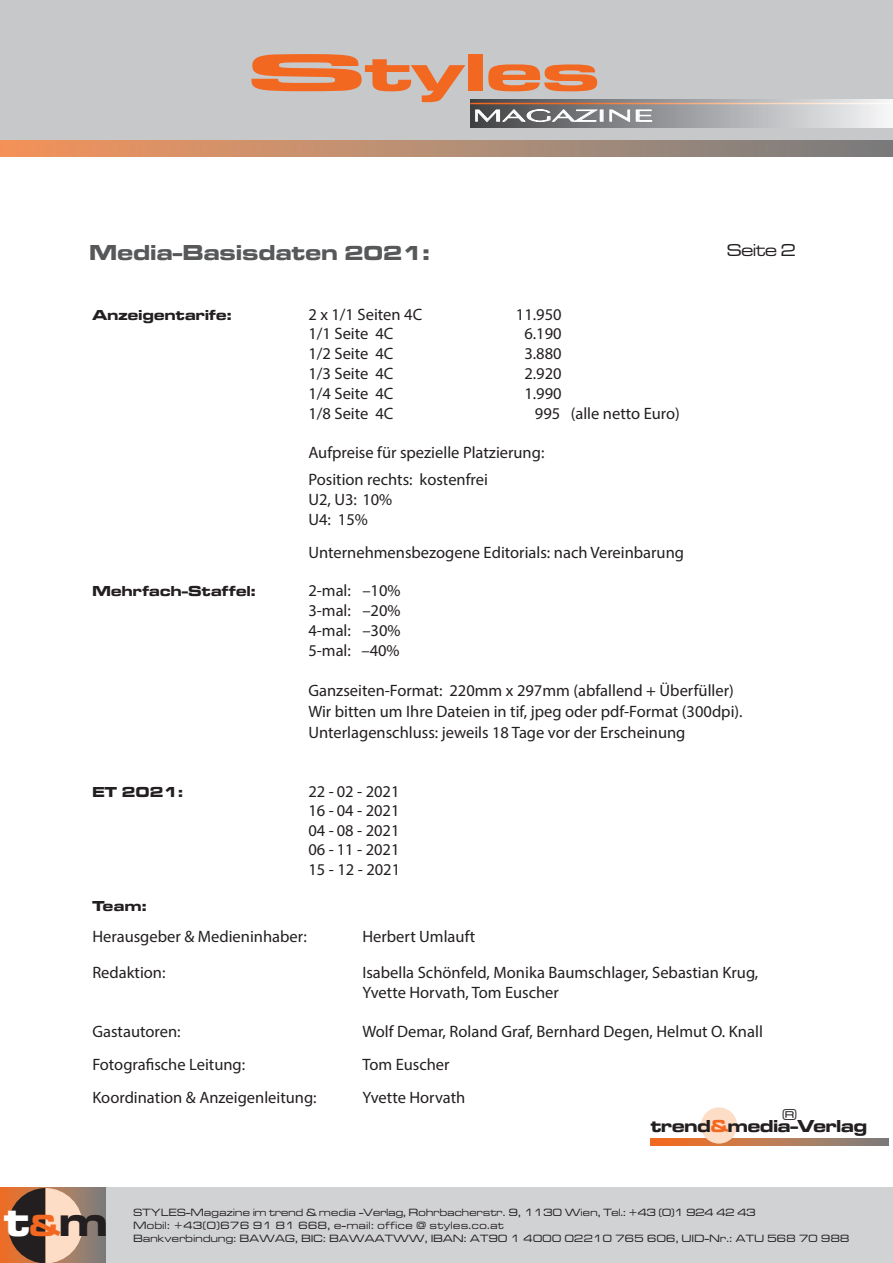
<style>
.page{position:relative;width:893px;height:1263px;background:#fff}
.page>*{position:absolute;margin:0;border:0;box-sizing:border-box;transform-origin:0 0}
.t1{font:54px "Microgramma D Bold Exte";color:#f36821;scale:2.5 1}
.t2{font:43.5px "Microgramma D Bold Exte";color:#fff}
.t3{font:22.5px "Microgramma D Bold Exte";letter-spacing:.02em;color:#57585a}
.t4{font:19.2px "Pig Nose Typ";color:#fff;scale:1.44 1}
.t5{font:18px "Microgramma D Bold Exte";color:#231f20}
.t6{font:18px "Microgramma D Medi Exte";letter-spacing:-.01em;color:#231f20}
.t7{font:16.5px/19.5px "Myriad Pro";color:#231f20}
.t8{font:16.5px "Microgramma D Medi Exte";color:#231f20}
.t9{font:15px "Microgramma D Bold Exte";letter-spacing:.02em;color:#231f20}
.t10{font:10.95px/13.2px "Microgramma D Medi Exte";letter-spacing:.035em;color:#231f20}
.s1{font-size:21px}
.s2{color:#f36821}
.s3{font-size:31.5px;color:#f36821}
.s4{color:#231f20}
</style>
<div class="page">
<div style="left:0;top:0;width:893px;height:142px;background:#c7c8ca"></div>
<div style="left:0;top:140px;width:893px;height:17px;background:linear-gradient(to right,#f39760,#788083)"></div>
<div style="left:0;top:1187px;width:893px;height:76px;background:#d1d2d4"></div>
<svg style="left:0;top:1187px;width:106px;height:76px;background:#a27860"></svg>
<svg style="left:8px;top:1188px;width:75px;height:75px;background:#9a7d6b"></svg>
<svg style="left:651px;top:1139px;width:238px;height:6px"></svg>
<div style="left:701px;top:1107px;width:36px;height:36px;background:#fdddc6;border-radius:50%"></div>
<div style="left:470px;top:99px;width:423px;height:29px;background:linear-gradient(to right,#424346,#f5f6f8)"></div>
<svg style="left:475px;top:109px;width:128px;height:13px;background:#8d8d8f"></svg>
<svg style="left:610px;top:110px;width:20px;height:12px"></svg>
<svg style="left:636px;top:110px;width:16px;height:12px"></svg>
<hr style="left:470px;top:103px;width:423px;height:1px;background:#fff">
<h1 class="t1" style="left:248px;top:36px;width:142px">Styles</h1>
<p class="t4" style="left:473px;top:104px;width:127px">MAGAZINE</p>
<h3 class="t3" style="left:90px;top:238px;width:342px">Media-Basisdaten <span class="s1">2021</span>:</h3>
<p class="t6" style="left:727px;top:239px;width:70px">Seite 2</p>
<p class="t9" style="left:92px;top:304px;width:141px">Anzeigentarife:</p>
<p class="t7" style="left:308px;top:304px;width:115px">2 x 1/1 Seiten 4C</p>
<p class="t7" style="left:516px;top:304px;width:47px">11.950</p>
<p class="t7" style="left:308px;top:324px;width:87px">1/1 Seite 4C</p>
<p class="t7" style="left:524px;top:324px;width:39px">6.190</p>
<p class="t7" style="left:308px;top:344px;width:87px">1/2 Seite 4C</p>
<p class="t7" style="left:524px;top:344px;width:39px">3.880</p>
<p class="t7" style="left:308px;top:363px;width:87px">1/3 Seite 4C</p>
<p class="t7" style="left:524px;top:363px;width:39px">2.920</p>
<p class="t7" style="left:308px;top:383px;width:87px">1/4 Seite 4C</p>
<p class="t7" style="left:524px;top:383px;width:39px">1.990</p>
<p class="t7" style="left:308px;top:403px;width:87px">1/8 Seite 4C</p>
<p class="t7" style="left:535px;top:403px;width:146px">995 (alle netto Euro)</p>
<p class="t7" style="left:308px;top:439px;width:237px;line-height:27.3px">Aufpreise für spezielle Platzierung:<br>Position rechts: kostenfrei</p>
<p class="t7" style="left:308px;top:490px;width:85px">U2, U3: 10%<br>U4: 15%</p>
<p class="t7" style="left:308px;top:543px;width:377px">Unternehmensbezogene Editorials: nach Vereinbarung</p>
<p class="t9" style="left:92px;top:581px;width:165px">Mehrfach-Staffel:</p>
<p class="t7" style="left:308px;top:580px;width:94px;text-align:justify">2-mal: –10% 3-mal: –20% 4-mal: –30% 5-mal: –40%</p>
<p class="t7" style="left:308px;top:680px;width:436px;line-height:21px">Ganzseiten-Format: 220mm x 297mm (abfallend + Überfüller)<br>Wir bitten um Ihre Dateien in tif, jpeg oder pdf-Format (300dpi).<br>Unterlagenschluss: jeweils 18 Tage vor der Erscheinung</p>
<p class="t9" style="left:92px;top:782px;width:92px">ET 2021:</p>
<p class="t7" style="left:308px;top:781px;width:93px;text-align:justify">22 - 02 - 2021<br>16 - 04 - 2021<br>04 - 08 - 2021<br>06 - 11 - 2021<br>15 - 12 - 2021</p>
<p class="t9" style="left:92px;top:896px;width:56px">Team:</p>
<p class="t7" style="left:92px;top:927px;width:216px">Herausgeber &amp; Medieninhaber:</p>
<p class="t7" style="left:362px;top:927px;width:114px">Herbert Umlauft</p>
<p class="t7" style="left:92px;top:963px;width:75px">Redaktion:</p>
<p class="t7" style="left:362px;top:963px;width:397px">Isabella Schönfeld, Monika Baumschlager, Sebastian Krug,<br>Yvette Horvath, Tom Euscher</p>
<p class="t7" style="left:92px;top:1021px;width:90px">Gastautoren:</p>
<p class="t7" style="left:362px;top:1021px;width:402px">Wolf Demar, Roland Graf, Bernhard Degen, Helmut O. Knall</p>
<p class="t7" style="left:92px;top:1054px;width:154px">Fotografische Leitung:</p>
<p class="t7" style="left:362px;top:1054px;width:89px">Tom Euscher</p>
<p class="t7" style="left:92px;top:1087px;width:226px">Koordination &amp; Anzeigenleitung:</p>
<p class="t7" style="left:362px;top:1087px;width:105px">Yvette Horvath</p>
<p class="t8" style="left:782px;top:1104px;width:16px">®</p>
<p class="t5" style="left:651px;top:1114px;width:218px">trend<span class="s2">&amp;</span>media-Verlag</p>
<h2 class="t2" style="left:4px;top:1191px;width:105px">t<span class="s3">&amp;</span><span class="s4">m</span></h2>
<p class="t10" style="left:133px;top:1205px;width:718px">STYLES-Magazine im trend &amp; media -Verlag, Rohrbacherstr. 9, 1130 Wien, Tel.: +43 (0)1 924 42 43<br>Mobil: +43(0)676 91 81 668, e-mail: office @ styles.co.at<br>Bankverbindung: BAWAG, BIC: BAWAATWW, IBAN: AT90 1 4000 02210 765 606, UID-Nr.: ATU 568 70 988</p>
</div>
